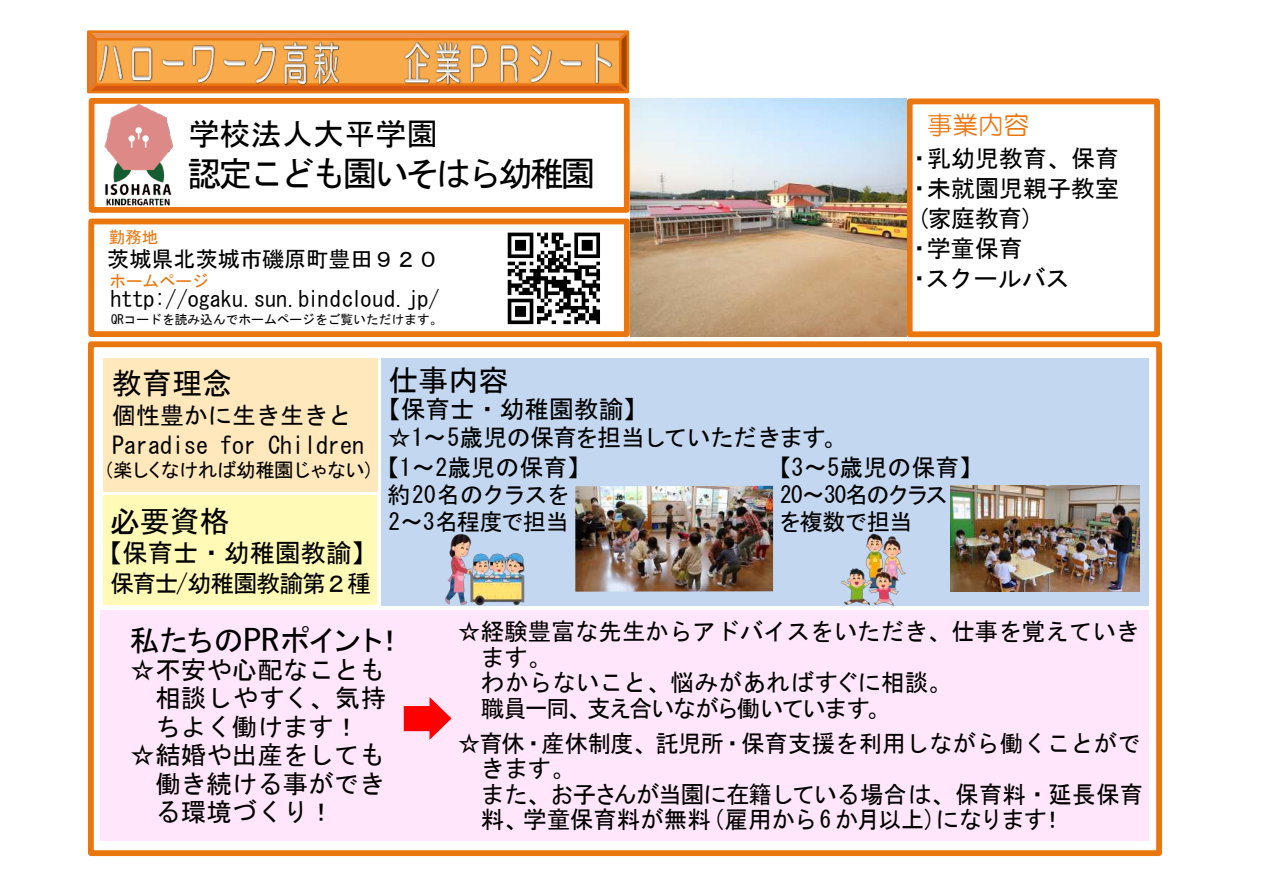
<style>
.page{position:relative;width:1263px;height:893px;background:#fff}
.page>*{position:absolute;margin:0;border:0;box-sizing:border-box;transform-origin:0 0}
.t1{font:34.5px "MS Gothic";letter-spacing:-.095em;color:#000}
.t2{font:30.9px "MS Gothic";letter-spacing:.005em;color:#000}
.t3{font:30px "MS Gothic";color:#000}
.t4{font:30px "MS Gothic";letter-spacing:-.04em;color:#000}
.t5{font:25.5px "MS Gothic";color:#000}
.t6{font:25.5px "MS Gothic";letter-spacing:.02em;color:#000}
.t7{font:25.5px "HG Maru Gothic MPRO";color:#ea760f}
.t8{font:24.75px "MS Gothic";color:#000}
.t9{font:24px/25.5px "MS Gothic";color:#000}
.t10{font:24px/30px "MS Gothic";letter-spacing:-.02em;color:#000}
.t11{font:24px "MS Gothic";letter-spacing:-.04em;color:#000}
.t12{font:23.25px "MS Gothic";letter-spacing:-.04em;color:#000}
.t13{font:23.25px "MS Gothic";letter-spacing:-.1em;color:#000}
.t14{font:22.2px "MS Gothic";color:#000}
.t15{font:19.5px "MS Gothic";letter-spacing:-.06em;color:#000}
.t16{font:16.5px "MS Gothic";color:#ea760f}
.t17{font:12.75px "MS Gothic";color:#000}
.s1{font-size:23.25px}
</style>
<div class="page">
<div style="left:103px;top:358px;width:275px;height:134px;background:#ffe8bb"></div>
<img style="left:507px;top:232px;width:93px;height:93px">
<svg style="left:87px;top:30px;width:543px;height:64px"></svg>
<div style="left:88px;top:341px;width:1074px;height:515px;border:6px solid #ea760f"></div>
<div style="left:89px;top:98px;width:541px;height:115px;border:6px solid #ea760f"></div>
<img style="left:97px;top:40px;width:517px;height:46px">
<div style="left:88px;top:219px;width:542px;height:118px;border:6px solid #ea760f"></div>
<div style="left:907px;top:99px;width:253px;height:238px;border:6px solid #ea760f"></div>
<img style="left:105px;top:105px;width:68px;height:104px">
<img style="left:630px;top:98px;width:276px;height:239px">
<div style="left:100px;top:611px;width:1049px;height:230px;background:#ffe6fa"></div>
<div style="left:103px;top:496px;width:274px;height:109px;background:#fffab6"></div>
<div style="left:382px;top:358px;width:767px;height:248px;background:#c3d7f0"></div>
<svg style="left:403px;top:697px;width:49px;height:43px"></svg>
<img style="left:841px;top:533px;width:65px;height:73px">
<img style="left:442px;top:533px;width:85px;height:78px">
<img style="left:575px;top:486px;width:198px;height:106px">
<img style="left:951px;top:486px;width:188px;height:105px">
<p class="t2" style="left:189px;top:118px;width:250px">学校法人大平学園</p>
<h1 class="t1" style="left:187px;top:156px;width:410px">認定こども園いそはら幼稚園</h1>
<p class="t16" style="left:109px;top:229px;width:51px">勤務地</p>
<p class="t14" style="left:107px;top:247px;width:333px">茨城県北茨城市磯原町豊田９２０</p>
<p class="t16" style="left:110px;top:273px;width:100px">ホームページ</p>
<p class="t14" style="left:110px;top:288px;width:331px">http://ogaku.sun.bindcloud.jp/</p>
<p class="t17" style="left:111px;top:313px;width:333px">QRコードを読み込んでホームページをご覧いただけます。</p>
<p class="t7" style="left:927px;top:112px;width:103px">事業内容</p>
<p class="t9" style="left:908px;top:145px;width:213px">・乳幼児教育、保育</p>
<p class="t9" style="left:908px;top:175px;width:213px">・未就園児親子教室</p>
<p class="t9" style="left:917px;top:205px;width:119px">(家庭教育)</p>
<p class="t9" style="left:908px;top:235px;width:117px">・学童保育</p>
<p class="t9" style="left:908px;top:265px;width:164px">・スクールバス</p>
<p class="t3" style="left:112px;top:369px;width:122px">教育理念</p>
<p class="t9" style="left:112px;top:401px;width:254px;line-height:30px">個性豊かに生き生きと<br>Paradise for Children</p>
<p class="t15" style="left:103px;top:460px;width:273px">(楽しくなければ幼稚園じゃない)</p>
<p class="t3" style="left:388px;top:365px;width:121px">仕事内容</p>
<p class="t8" style="left:376px;top:396px;width:274px">【保育士・幼稚園教諭】</p>
<p class="t10" style="left:375px;top:423px;width:473px;text-indent:12px">☆1～5歳児の保育を担当していただきます。【1～2歳児の保育】</p>
<p class="t9" style="left:735px;top:455px;width:250px">　【3～5歳児の保育】</p>
<p class="t12" style="left:387px;top:483px;width:184px">約20名のクラスを</p>
<p class="t13" style="left:780px;top:483px;width:170px">20～30名のクラス</p>
<p class="t3" style="left:110px;top:506px;width:121px">必要資格</p>
<p class="t12" style="left:388px;top:510px;width:182px">2～3名程度で担当</p>
<p class="t9" style="left:617px;top:509px;width:297px">　　　　　　 <span class="s1">を複数で担当</span></p>
<p class="t5" style="left:97px;top:540px;width:282px">【保育士・幼稚園教諭】</p>
<p class="t11" style="left:110px;top:571px;width:263px">保育士/幼稚園教諭第２種</p>
<p class="t4" style="left:130px;top:626px;width:276px">私たちのPRポイント！</p>
<p class="t5" style="left:130px;top:657px;width:256px">☆不安や心配なことも</p>
<p class="t6" style="left:155px;top:686px;width:233px">相談しやすく、気持</p>
<p class="t5" style="left:155px;top:714px;width:205px">ちよく働けます！</p>
<p class="t5" style="left:130px;top:743px;width:256px">☆結婚や出産をしても</p>
<p class="t5" style="left:155px;top:771px;width:231px">働き続ける事ができ</p>
<p class="t5" style="left:155px;top:800px;width:180px">る環境づくり！</p>
<p class="t9" style="left:481px;top:619px;width:660px;text-indent:-24px">☆経験豊富な先生からアドバイスをいただき、仕事を覚えていきます。<br>わからないこと、悩みがあればすぐに相談。<br>職員一同、支え合いながら働いています。</p>
<p class="t9" style="left:481px;top:730px;width:664px;text-indent:-24px">☆育休・産休制度、託児所・保育支援を利用しながら働くことができます。<br>また、お子さんが当園に在籍している場合は、保育料・延長保育料、学童保育料が無料(雇用から6 か月以上)になります！</p>
</div>
